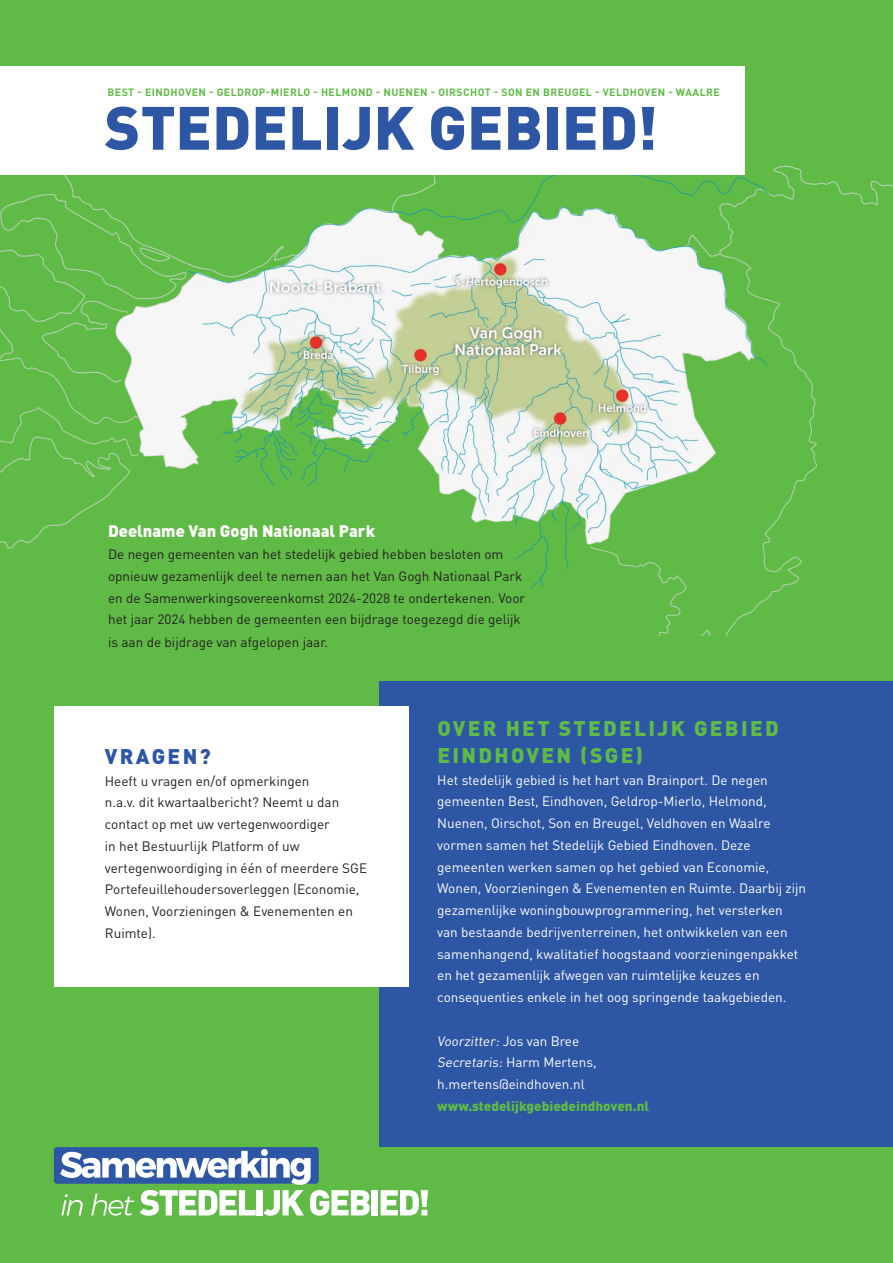
<style>
.page{position:relative;width:893px;height:1263px;background:#60bb46}
.page>*{position:absolute;margin:0;border:0;box-sizing:border-box;transform-origin:0 0}
.t1{font:900 60.15px "DINOT";color:#2d56a5}
.BODYTEKST{font:900 21px/27px "DINOT";letter-spacing:.11em;color:#60bb46}
.BODYTEKST-2{font:900 21px "DINOT";letter-spacing:.11em;color:#2d56a5}
.BODYTEKST-3{font:900 16.5px "DINOT";color:#fff}
.BODYTEKST-4{font:13.5px/21.8px "DINOT";color:#fff}
.BODYTEKST-5{font:13.5px/21.8px "DINOT";color:#231f20}
.BODYTEKST-6{font:900 13.5px "DINOT";color:#60bb46}
.t2{font:700 10.5px "DINOT";letter-spacing:.04em;color:#60bb46}
</style>
<div class="page">
<img style="left:0;top:120px;width:893px;height:515px">
<div style="left:380px;top:682px;width:513px;height:465px;background:#2d56a5"></div>
<div style="left:54px;top:1147px;width:265px;height:37px;background:#2d56a5;border-radius:3px"></div>
<svg style="left:60px;top:1149px;width:310px;height:67px"></svg>
<div style="left:372px;top:1190px;width:6px;height:25px;background:#fff"></div>
<svg style="left:381px;top:1190px;width:47px;height:25px"></svg>
<div style="left:0;top:66px;width:744px;height:108px;background:#fff"></div>
<div style="left:54px;top:706px;width:354px;height:280px;background:#fff"></div>
<p class="t2" style="left:108px;top:85px;width:614px">BEST - EINDHOVEN - GELDROP-MIERLO - HELMOND - NUENEN - OIRSCHOT - SON EN BREUGEL - VELDHOVEN - WAALRE</p>
<p class="t1" style="left:105px;top:87px;width:555px">STEDELIJK GEBIED!</p>
<p class="BODYTEKST-3" style="left:108px;top:520px;width:269px">Deelname Van Gogh Nationaal Park</p>
<p class="BODYTEKST-5" style="left:108px;top:543px;width:419px">De negen gemeenten van het stedelijk gebied hebben besloten om opnieuw gezamenlijk deel te nemen aan het Van Gogh Nationaal Park en de Samenwerkingsovereenkomst 2024-2028 te ondertekenen. Voor het jaar 2024 hebben de gemeenten een bijdrage toegezegd die gelijk is aan de bijdrage van afgelopen jaar.</p>
<p class="BODYTEKST-2" style="left:105px;top:742px;width:107px">VRAGEN?</p>
<p class="BODYTEKST-5" style="left:105px;top:769px;width:264px">Heeft u vragen en/of opmerkingen<br>n.a.v. dit kwartaalbericht? Neemt u dan contact op met uw vertegenwoordiger<br>in het Bestuurlijk Platform of uw vertegenwoordiging in één of meerdere SGE Portefeuillehoudersoverleggen (Economie, Wonen, Voorzieningen &amp; Evenementen en Ruimte).</p>
<p class="BODYTEKST" style="left:437px;top:714px;width:343px">OVER HET STEDELIJK GEBIED<br>EINDHOVEN (SGE)</p>
<p class="BODYTEKST-4" style="left:437px;top:768px;width:370px">Het stedelijk gebied is het hart van Brainport. De negen gemeenten Best, Eindhoven, Geldrop-Mierlo, Helmond, Nuenen, Oirschot, Son en Breugel, Veldhoven en Waalre vormen samen het Stedelijk Gebied Eindhoven. Deze gemeenten werken samen op het gebied van Economie, Wonen, Voorzieningen &amp; Evenementen en Ruimte. Daarbij zijn gezamenlijke woningbouwprogrammering, het versterken van bestaande bedrijventerreinen, het ontwikkelen van een samenhangend, kwalitatief hoogstaand voorzieningenpakket en het gezamenlijk afwegen van ruimtelijke keuzes en consequenties enkele in het oog springende taakgebieden.</p>
<p class="BODYTEKST-4" style="left:437px;top:1029px;width:143px">Voorzitter: J o s va n B re e</p>
<p class="BODYTEKST-4" style="left:437px;top:1051px;width:161px">Secretaris: Harm Mertens,</p>
<p class="BODYTEKST-4" style="left:437px;top:1073px;width:149px">h.mertens@eindhoven.nl</p>
<p class="BODYTEKST-6" style="left:437px;top:1097px;width:213px">www.stedelijkgebiedeindhoven.nl</p>
</div>
